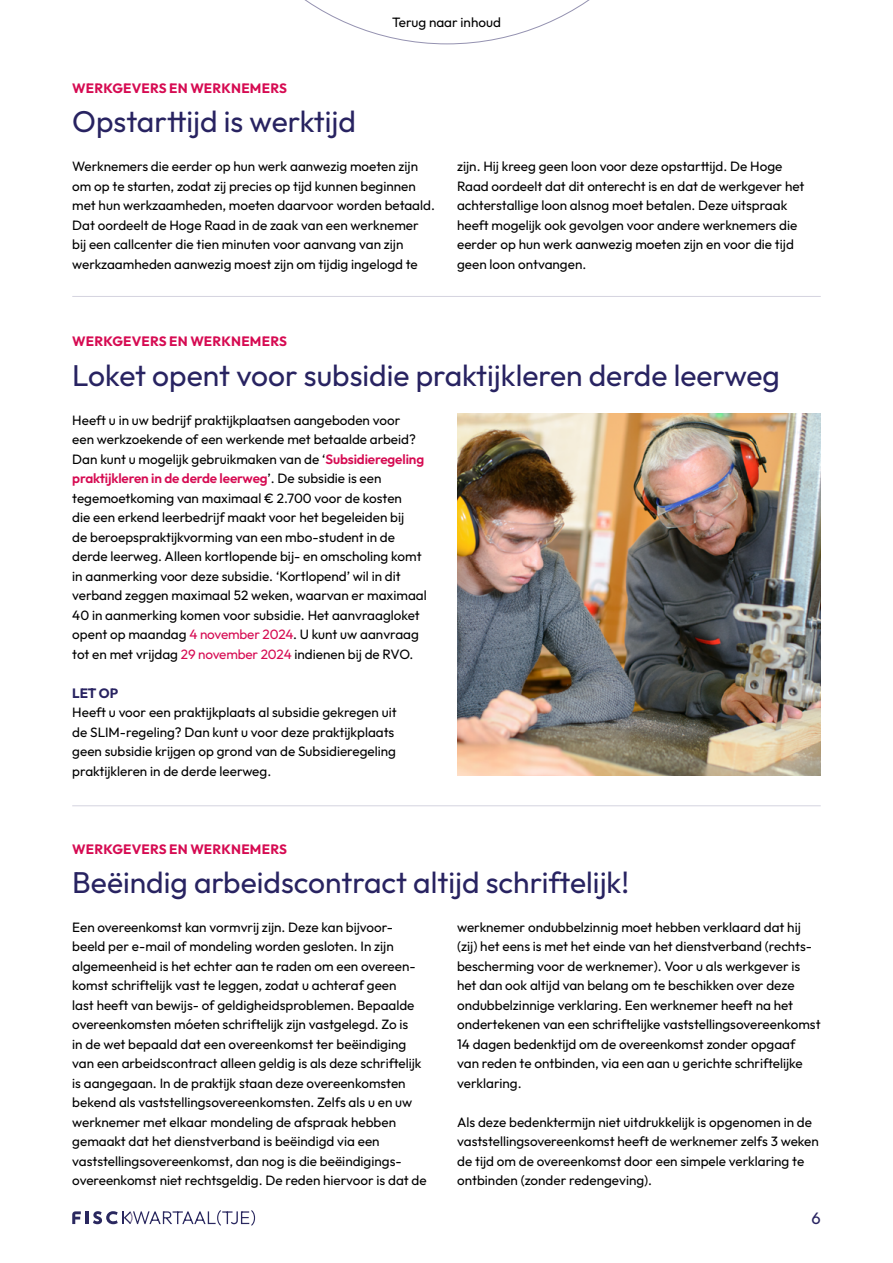
<style>
.page{position:relative;width:893px;height:1263px;background:#fff}
.page>*{position:absolute;margin:0;border:0;box-sizing:border-box;transform-origin:0 0}
.t1{font:30px "Outfit";color:#282361}
.t2{font:16.5px "Outfit";color:#282361}
.t3{font:13.5px/19.5px "Outfit";color:#000}
.t4{font:700 13.5px "Outfit";letter-spacing:.015em;color:#d60b52}
.t5{font:700 13.5px "Outfit";color:#282361}
.s1{font-weight:600;color:#d60b52}
.s2{color:#d60b52}
</style>
<div class="page">
<svg style="left:304px;top:0;width:286px;height:44px"></svg>
<svg style="left:72px;top:1210px;width:183px;height:16px"></svg>
<img style="left:457px;top:414px;width:364px;height:362px">
<hr style="left:72px;top:296px;width:749px;height:1px;background:#d4d3df">
<hr style="left:72px;top:805px;width:749px;height:1px;background:#d4d3df">
<p class="t4" style="left:72px;top:79px;width:216px">WERKGEVERS EN WERKNEMERS</p>
<h1 class="t1" style="left:72px;top:102px;width:285px">Opstarttijd is werktijd</h1>
<p class="t3" style="left:392px;top:12px;width:110px">Terug naar inhoud</p>
<p class="t3" style="left:72px;top:157px;width:364px">Werknemers die eerder op hun werk aanwezig moeten zijn om op te starten, zodat zij precies op tijd kunnen beginnen met hun werkzaamheden, moeten daarvoor worden betaald.<br>Dat oordeelt de Hoge Raad in de zaak van een werknemer bij een callcenter die tien minuten voor aanvang van zijn werkzaamheden aanwezig moest zijn om tijdig ingelogd te</p>
<p class="t3" style="left:457px;top:157px;width:349px">zijn. Hij kreeg geen loon voor deze opstarttijd. De Hoge Raad oordeelt dat dit onterecht is en dat de werkgever het achterstallige loon alsnog moet betalen. Deze uitspraak heeft mogelijk ook gevolgen voor andere werknemers die eerder op hun werk aanwezig moeten zijn en voor die tijd geen loon ontvangen.</p>
<p class="t4" style="left:72px;top:333px;width:216px">WERKGEVERS EN WERKNEMERS</p>
<h1 class="t1" style="left:72px;top:356px;width:709px">Loket opent voor subsidie praktijkleren derde leerweg</h1>
<p class="t3" style="left:72px;top:410px;width:356px">Heeft u in uw bedrijf praktijkplaatsen aangeboden voor<br>een werkzoekende of een werkende met betaalde arbeid?<br>Dan kunt u mogelijk gebruikmaken van de ‘<span class="s1">Subsidieregeling praktijkleren in de derde leerweg</span>’. De subsidie is een tegemoetkoming van maximaal € 2.700 voor de kosten<br>die een erkend leerbedrijf maakt voor het begeleiden bij<br>de beroepspraktijkvorming van een mbo-student in de derde leerweg. Alleen kortlopende bij- en omscholing komt in aanmerking voor deze subsidie. ‘Kortlopend’ wil in dit verband zeggen maximaal 52 weken, waarvan er maximaal 40 in aanmerking komen voor subsidie. Het aanvraagloket opent op maandag <span class="s2">4 november 2024</span>. U kunt uw aanvraag tot en met vrijdag <span class="s2">29 november 2024</span> indienen bij de RVO.</p>
<p class="t5" style="left:72px;top:684px;width:47px">LET OP</p>
<p class="t3" style="left:72px;top:703px;width:326px">Heeft u voor een praktijkplaats al subsidie gekregen uit de SLIM-regeling? Dan kunt u voor deze praktijkplaats geen subsidie krijgen op grond van de Subsidieregeling praktijkleren in de derde leerweg.</p>
<p class="t4" style="left:72px;top:840px;width:216px">WERKGEVERS EN WERKNEMERS</p>
<h1 class="t1" style="left:72px;top:863px;width:559px">Beëindig arbeidscontract altijd schriftelijk!</h1>
<p class="t3" style="left:457px;top:917px;width:365px">werknemer ondubbelzinnig moet hebben verklaard dat hij (zij) het eens is met het einde van het dienstverband (rechts&shy;bescherming voor de werknemer). Voor u als werkgever is het dan ook altijd van belang om te beschikken over deze ondubbelzinnige verklaring. Een werknemer heeft na het ondertekenen van een schriftelijke vaststellingsovereenkomst 14 dagen bedenktijd om de overeenkomst zonder opgaaf van reden te ontbinden, via een aan u gerichte schriftelijke verklaring.</p>
<p class="t3" style="left:457px;top:1112px;width:363px">Als deze bedenktermijn niet uitdrukkelijk is opgenomen in de vaststellingsovereenkomst heeft de werknemer zelfs 3 weken de tijd om de overeenkomst door een simpele verklaring te ontbinden (zonder redengeving).</p>
<p class="t3" style="left:72px;top:917px;width:356px">Een overeenkomst kan vormvrij zijn. Deze kan bijvoor&shy;beeld per e-mail of mondeling worden gesloten. In zijn algemeenheid is het echter aan te raden om een overeen&shy;komst schriftelijk vast te leggen, zodat u achteraf geen<br>last heeft van bewijs- of geldigheidsproblemen. Bepaalde overeenkomsten móeten schriftelijk zijn vastgelegd. Zo is<br>in de wet bepaald dat een overeenkomst ter beëindiging van een arbeidscontract alleen geldig is als deze schriftelijk is aangegaan. In de praktijk staan deze overeenkomsten bekend als vaststellingsovereenkomsten. Zelfs als u en uw werknemer met elkaar mondeling de afspraak hebben gemaakt dat het dienstverband is beëindigd via een vaststellingsovereenkomst, dan nog is die beëindigings&shy;overeenkomst niet rechtsgeldig. De reden hiervoor is dat de</p>
<p class="t2" style="left:811px;top:1208px;width:11px">6</p>
</div>
